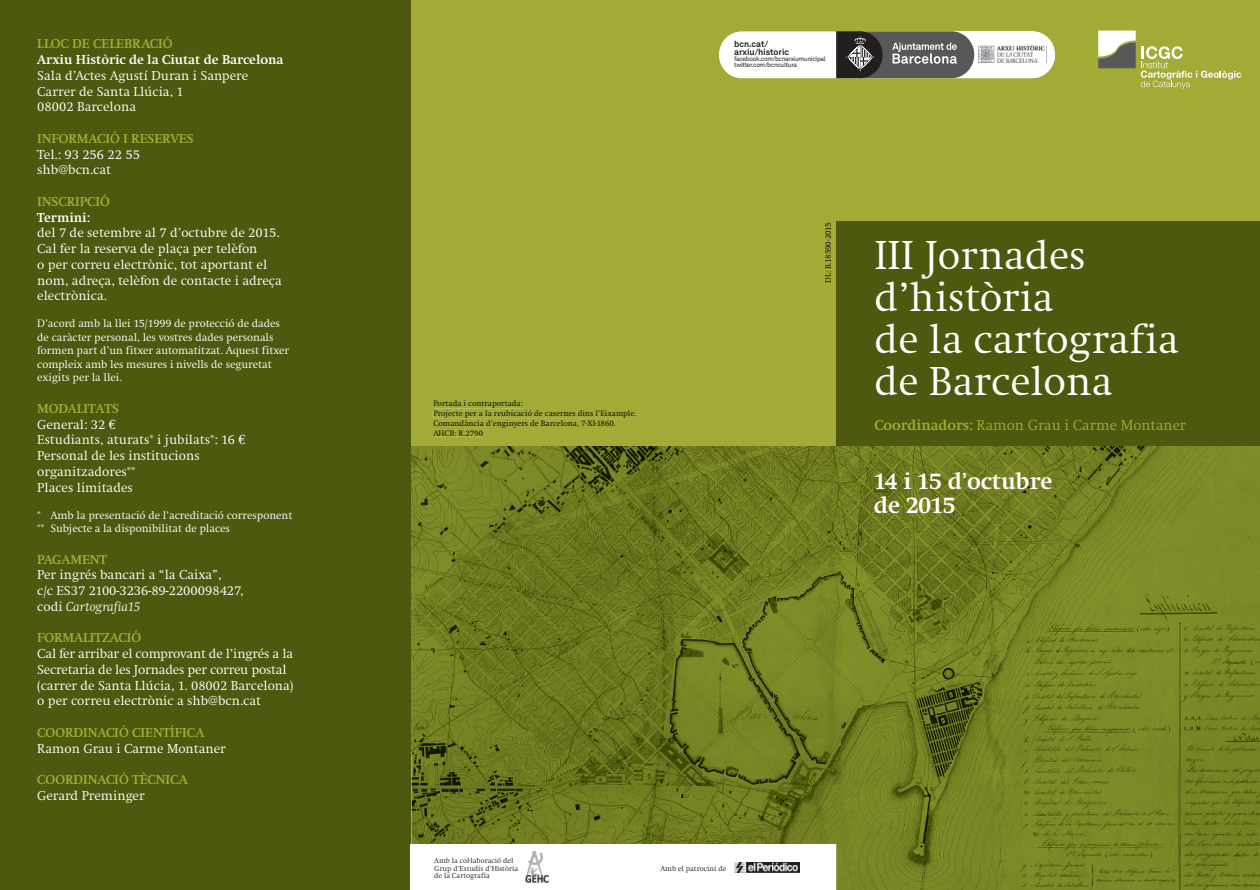
<style>
.page{position:relative;width:1260px;height:890px;background:#fff}
.page>*{position:absolute;margin:0;border:0;box-sizing:border-box;transform-origin:0 0}
.t1{font:300 42px/42px "Swift";color:#fff}
.t2{font:700 24px/24px "Swift";color:#fff}
.t3{font:300 15px "Swift";color:#a2ac36}
.t4{font:300 13.5px/15.8px "Swift";color:#fff}
.t5{font:700 13.5px "Swift";color:#a2ac36}
.t6{font:700 13.5px "Swift";color:#fff}
.t7{font:300 11.25px/13.5px "Swift";letter-spacing:-.005em;color:#fff}
.t8{font:700 8.7px/7.4px "Akkurat Std";color:#231f20}
.t9{font:300 8.25px/9.9px "Swift";color:#010800}
.t10{font:300 7.5px/7.5px "Swift";color:#231f20}
.t11{font:6.45px/6px "Akkurat Std";letter-spacing:-.045em;color:#231f20}
.s1{font-weight:700;color:#a2ac36}
.s2{font-family:"Euro Serif";font-weight:400}
.s3{font-style:italic}
.s4{font-weight:700}
</style>
<div class="page">
<div style="left:411px;top:0;width:849px;height:844px;background:#a1ab36"></div>
<img style="left:412px;top:446px;width:848px;height:444px">
<div style="left:0;top:0;width:411px;height:890px;background:#4e580e"></div>
<div style="left:825px;top:223px;width:6px;height:60px;background:#a1ab36"></div>
<div style="left:434px;top:401px;width:89px;height:7px;background:#a1ab36"></div>
<div style="left:434px;top:410px;width:202px;height:8px;background:#a1ab36"></div>
<div style="left:434px;top:420px;width:182px;height:8px;background:#a1ab36"></div>
<div style="left:433px;top:430px;width:50px;height:6px;background:#a1ab36"></div>
<div style="left:836px;top:222px;width:424px;height:224px;background:#4e580e"></div>
<svg style="left:1098px;top:31px;width:143px;height:58px;background:#aab159"></svg>
<svg style="left:719px;top:31px;width:336px;height:47px"></svg>
<div style="left:411px;top:844px;width:425px;height:46px;background:#fff"></div>
<img style="left:734px;top:862px;width:66px;height:10px">
<img style="left:526px;top:851px;width:22px;height:32px">
<p class="t5" style="left:37px;top:36px;width:137px">LLOC DE CELEBRACIÓ</p>
<p class="t6" style="left:37px;top:52px;width:248px">Arxiu Històric de la Ciutat de Barcelona</p>
<p class="t4" style="left:37px;top:68px;width:212px">Sala d’Actes Agustí Duran i Sanpere<br>Carrer de Santa Llúcia, 1<br>08002 Barcelona</p>
<p class="t5" style="left:37px;top:131px;width:158px">INFORMACIÓ I RESERVES</p>
<p class="t4" style="left:37px;top:146px;width:104px">Tel.: 93 256 22 55 shb@bcn.cat</p>
<p class="t5" style="left:37px;top:194px;width:74px">INSCRIPCIÓ</p>
<p class="t6" style="left:37px;top:210px;width:54px">Termini:</p>
<p class="t4" style="left:37px;top:225px;width:246px">del 7 de setembre al 7 d’octubre de 2015.<br>Cal fer la reserva de plaça per telèfon<br>o per correu electrònic, tot aportant el nom, adreça, telèfon de contacte i adreça electrònica.</p>
<p class="t7" style="left:37px;top:317px;width:253px">D’acord amb la llei 15/1999 de protecció de dades de caràcter personal, les vostres dades personals formen part d’un fitxer automatitzat. Aquest fitxer compleix amb les mesures i nivells de seguretat exigits per la llei.</p>
<p class="t4" style="left:37px;top:401px;width:209px"><span class="s1">MODALITATS<br></span>General: 32 <span class="s2">€<br></span>Estudiants, aturats* i jubilats*: 16 <span class="s2">€<br></span>Personal de les institucions organitzadores**<br>Places limitades</p>
<p class="t7" style="left:37px;top:508px;width:257px">* Amb la presentació de l’acreditació corresponent ** Subjecte a la disponibilitat de places</p>
<p class="t5" style="left:37px;top:552px;width:71px">PAGAMENT</p>
<p class="t4" style="left:37px;top:567px;width:208px">Per ingrés bancari a “la Caixa”,<br>c/c ES37 2100-3236-89-2200098427, codi <span class="s3">Cartografia15</span></p>
<p class="t5" style="left:37px;top:631px;width:105px">FORMALITZACIÓ</p>
<p class="t4" style="left:37px;top:646px;width:258px">Cal fer arribar el comprovant de l’ingrés a la Secretaria de les Jornades per correu postal (carrer de Santa Llúcia, 1. 08002 Barcelona) o per correu electrònic a shb@bcn.cat</p>
<p class="t5" style="left:37px;top:725px;width:169px">COORDINACIÓ CIENTÍFICA</p>
<p class="t4" style="left:37px;top:740px;width:190px">Ramon Grau i Carme Montaner</p>
<p class="t5" style="left:37px;top:772px;width:152px">COORDINACIÓ TÈCNICA</p>
<p class="t4" style="left:37px;top:788px;width:109px">Gerard Preminger</p>
<p class="t9" style="left:433px;top:399px;width:204px">Portada i contraportada:<br>Projecte per a la reubicació de casernes dins l’Eixample.<br>Comandància d’enginyers de Barcelona, 7-XI-1860.<br>AHCB: R.2790</p>
<p class="t8" style="left:734px;top:41px;width:56px">bcn.cat/ arxiu/historic</p>
<p class="t11" style="left:734px;top:56px;width:93px">facebook.com/bcnarxiumunicipal twitter.com/bcncultura</p>
<p class="t9" style="left:823px;top:283px;width:63px;rotate:-90deg">DL: B.18590-2015</p>
<h1 class="t1" style="left:874px;top:235px;width:306px">III Jornades d’història<br>de la cartografia de Barcelona</h1>
<p class="t3" style="left:874px;top:417px;width:313px"><span class="s4">Coordinadors:</span> Ramon Grau i Carme Montaner</p>
<h2 class="t2" style="left:874px;top:469px;width:180px">14 i 15 d’octubre de 2015</h2>
<p class="t10" style="left:434px;top:857px;width:86px">Amb la col·laboració del<br>Grup d’Estudis d’Història de la Cartografia</p>
<p class="t10" style="left:660px;top:864px;width:67px">Amb el patrocini de</p>
</div>
